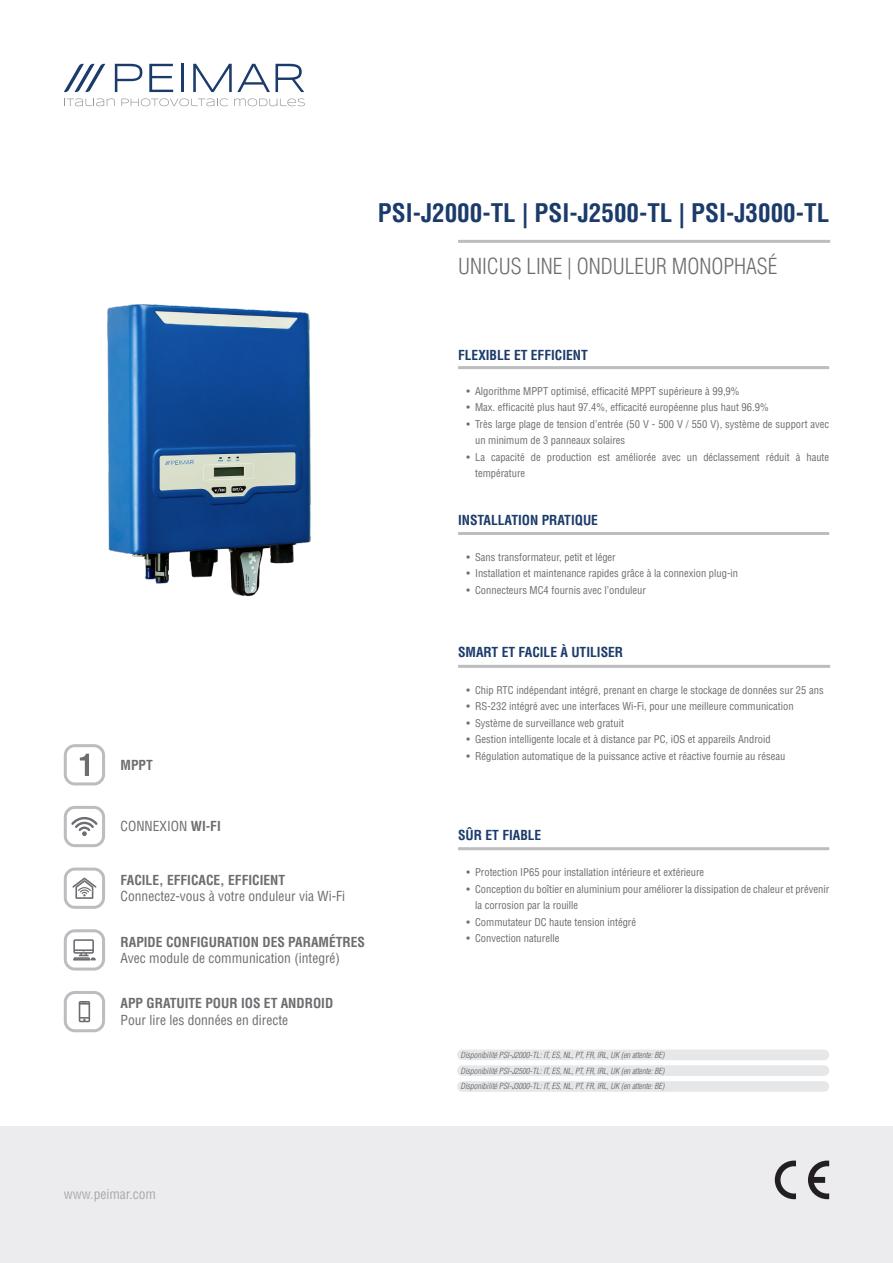
<style>
.page{position:relative;width:893px;height:1263px;background:#fff}
.page>*{position:absolute;margin:0;border:0;box-sizing:border-box;transform-origin:0 0}
.t1{font:700 condensed 25.05px "Helvetica LT Std";color:#1b3b6b}
.t2{font:300 condensed 21.6px "Helvetica LT Std";color:#6c6d70}
.t3{font:condensed 13.5px "Helvetica LT Std";color:#6c6d70}
.t4{font:700 condensed 13.5px "Helvetica LT Std";color:#6c6d70}
.t5{font:700 condensed 13.5px "Helvetica LT Std";color:#1b3b6b}
.t6{font:condensed 13.5px "Helvetica LT Std";color:#a8a9ad}
.t7{font:condensed 10.5px/16.5px "Helvetica LT Std";color:#6c6d70}
.t8{font:italic 300 condensed 8.25px "Helvetica LT Std";color:#57585a}
.s1{font-weight:700}
</style>
<div class="page">
<svg style="left:115px;top:64px;width:27px;height:28px"></svg>
<svg style="left:149px;top:64px;width:24px;height:28px"></svg>
<hr style="left:181px;top:64px;width:3px;height:28px;background:#1b3b6b">
<svg style="left:193px;top:64px;width:111px;height:28px"></svg>
<svg style="left:64px;top:64px;width:41px;height:28px"></svg>
<svg style="left:64px;top:98px;width:51px;height:8px"></svg>
<svg style="left:121px;top:98px;width:107px;height:8px"></svg>
<svg style="left:234px;top:98px;width:71px;height:8px"></svg>
<hr style="left:458px;top:240px;width:372px;height:3px;background:#bcbdc0">
<hr style="left:458px;top:366px;width:371px;height:3px;background:#bcbdc0">
<hr style="left:458px;top:532px;width:371px;height:3px;background:#bcbdc0">
<hr style="left:458px;top:665px;width:372px;height:3px;background:#bcbdc0">
<hr style="left:458px;top:847px;width:371px;height:3px;background:#bcbdc0">
<div style="left:64px;top:806px;width:41px;height:41px;border:3px solid #bcbdc0;border-radius:10px"></div>
<svg style="left:71px;top:817px;width:27px;height:19px"></svg>
<div style="left:64px;top:744px;width:41px;height:41px;border:3px solid #bcbdc0;border-radius:10px"></div>
<svg style="left:80px;top:754px;width:9px;height:22px"></svg>
<div style="left:457px;top:1065px;width:372px;height:11px;background:#e6e7e9;border-radius:5px"></div>
<div style="left:457px;top:1081px;width:372px;height:11px;background:#e6e7e9;border-radius:5px"></div>
<div style="left:457px;top:1049px;width:372px;height:11px;background:#e6e7e9;border-radius:5px"></div>
<img style="left:107px;top:304px;width:204px;height:293px">
<div style="left:0;top:1126px;width:893px;height:137px;background:#ececee"></div>
<svg style="left:775px;top:1160px;width:21px;height:39px"></svg>
<svg style="left:808px;top:1160px;width:21px;height:39px"></svg>
<div style="left:64px;top:867px;width:41px;height:42px;border:3px solid #bcbdc0;border-radius:10px"></div>
<svg style="left:72px;top:877px;width:25px;height:22px"></svg>
<div style="left:64px;top:929px;width:41px;height:41px;border:3px solid #bcbdc0;border-radius:10px"></div>
<svg style="left:73px;top:939px;width:23px;height:21px"></svg>
<div style="left:64px;top:991px;width:41px;height:41px;border:3px solid #bcbdc0;border-radius:10px"></div>
<svg style="left:79px;top:1001px;width:11px;height:21px"></svg>
<p class="t1" style="left:378px;top:198px;width:453px">PSI-J2000-TL | PSI-J2500-TL | PSI-J3000-TL</p>
<p class="t2" style="left:458px;top:253px;width:321px">UNICUS LINE | ONDULEUR MONOPHASÉ</p>
<p class="t4" style="left:121px;top:756px;width:34px">MPPT</p>
<p class="t3" style="left:121px;top:818px;width:102px">CONNEXION <span class="s1">WI-FI</span></p>
<p class="t4" style="left:121px;top:871px;width:166px">FACILE, EFFICACE, EFFICIENT</p>
<p class="t3" style="left:121px;top:888px;width:226px">Connectez-vous à votre onduleur via Wi-Fi</p>
<p class="t4" style="left:121px;top:933px;width:246px">RAPIDE CONFIGURATION DES PARAMÉTRES</p>
<p class="t3" style="left:121px;top:949px;width:221px">Avec module de communication (integré)</p>
<p class="t4" style="left:121px;top:995px;width:214px">APP GRATUITE POUR IOS ET ANDROID</p>
<p class="t3" style="left:121px;top:1011px;width:169px">Pour lire les données en directe</p>
<p class="t5" style="left:458px;top:346px;width:131px">FLEXIBLE ET EFFICIENT</p>
<p class="t7" style="left:467px;top:383px;width:274px">• Algorithme MPPT optimisé, efficacité MPPT supérieure à 99,9%</p>
<p class="t7" style="left:467px;top:399px;width:304px">• Max. efficacité plus haut 97.4%, efficacité européenne plus haut 96.9%</p>
<p class="t7" style="left:475px;top:416px;width:356px;text-indent:-9px">• Très large plage de tension d’entrée (50 V - 500 V / 550 V), système de support avec un minimum de 3 panneaux solaires</p>
<p class="t7" style="left:475px;top:449px;width:356px;text-indent:-9px">• La capacité de production est améliorée avec un déclassement réduit à haute température</p>
<p class="t5" style="left:458px;top:512px;width:141px">INSTALLATION PRATIQUE</p>
<p class="t7" style="left:467px;top:549px;width:151px">• Sans transformateur, petit et léger</p>
<p class="t7" style="left:467px;top:565px;width:273px">• Installation et maintenance rapides grâce à la connexion plug-in</p>
<p class="t7" style="left:467px;top:582px;width:181px">• Connecteurs MC4 fournis avec l’onduleur</p>
<p class="t5" style="left:458px;top:644px;width:167px">SMART ET FACILE À UTILISER</p>
<p class="t7" style="left:467px;top:681px;width:359px">• Chip RTC indépendant intégré, prenant en charge le stockage de données sur 25 ans</p>
<p class="t7" style="left:467px;top:698px;width:329px">• RS-232 intégré avec une interfaces Wi-Fi, pour une meilleure communication</p>
<p class="t7" style="left:467px;top:714px;width:159px">• Système de surveillance web gratuit</p>
<p class="t7" style="left:467px;top:731px;width:306px">• Gestion intelligente locale et à distance par PC, iOS et appareils Android</p>
<p class="t7" style="left:467px;top:747px;width:320px">• Régulation automatique de la puissance active et réactive fournie au réseau</p>
<p class="t5" style="left:458px;top:826px;width:85px">SÛR ET FIABLE</p>
<p class="t7" style="left:467px;top:864px;width:239px">• Protection IP65 pour installation intérieure et extérieure</p>
<p class="t7" style="left:475px;top:880px;width:356px;text-indent:-9px">• Conception du boîtier en aluminium pour améliorer la dissipation de chaleur et prévenir la corrosion par la rouille</p>
<p class="t7" style="left:467px;top:913px;width:171px">• Commutateur DC haute tension intégré</p>
<p class="t7" style="left:467px;top:930px;width:94px">• Convection naturelle</p>
<p class="t8" style="left:460px;top:1050px;width:206px">Disponibilité PSI-J2000-TL: IT, ES, NL, PT, FR, IRL, UK (en attente: BE)</p>
<p class="t8" style="left:460px;top:1065px;width:206px">Disponibilité PSI-J2500-TL: IT, ES, NL, PT, FR, IRL, UK (en attente: BE)</p>
<p class="t8" style="left:460px;top:1081px;width:206px">Disponibilité PSI-J3000-TL: IT, ES, NL, PT, FR, IRL, UK (en attente: BE)</p>
<p class="t6" style="left:64px;top:1186px;width:94px">www.peimar.com</p>
</div>
